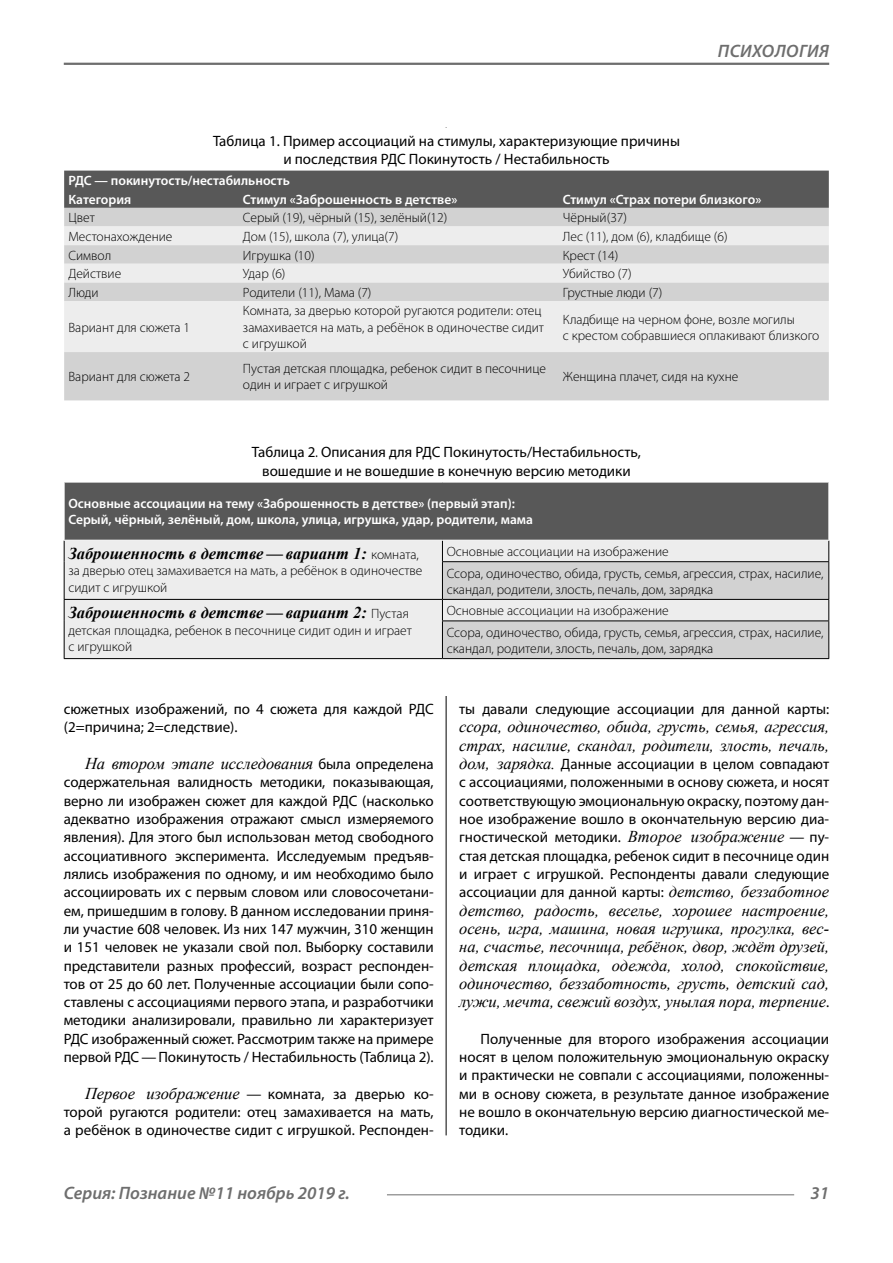
<style>
.page{position:relative;width:893px;height:1263px;background:#fff}
.page>*{position:absolute;margin:0;border:0;box-sizing:border-box;transform-origin:0 0}
.t1{font:italic 600 18px "Myriad Pro";color:#6e6e6e}
.Normal{font:italic 16.5px/18.3px "Times New Roman";color:#000}
.Tab_content{font:italic 700 16.5px "Times New Roman";color:#000}
.Normal-2{font:15px/18.3px "Myriad Pro";color:#000;text-align:justify}
.podpis{font:15px/18.3px "Myriad Pro";color:#000;text-align:center}
.Tab_content-2{font:300 13.5px/16.2px "Myriad Pro";color:#000}
.Tab_header{font:600 13.5px "Myriad Pro";color:#fff}
.s1{font-family:"Myriad Pro";font-weight:300;font-style:normal;font-size:13.5px}
.s2{font-family:"Myriad Pro";font-style:normal;font-size:15px}
.s3{font-family:"Times New Roman";font-style:italic;font-size:16.5px}
</style>
<div class="page">
<hr style="left:446px;top:128px;width:1px;height:1007px;background:#000">
<div style="left:64px;top:128px;width:765px;height:568px;background:#fff"></div>
<div style="left:64px;top:171px;width:765px;height:37px;background:#585858"></div>
<div style="left:64px;top:208px;width:765px;height:192px;background:#d2d2d2"></div>
<svg style="left:64px;top:226px;width:765px;height:126px;background:#e5e5e5"></svg>
<div style="left:64px;top:482px;width:765px;height:58px;background:#585858"></div>
<div style="left:65px;top:541px;width:377px;height:117px;background:#ededed"></div>
<svg style="left:64px;top:541px;width:1px;height:21px"></svg>
<hr style="left:64px;top:562px;width:1px;height:37px;background:#000">
<hr style="left:64px;top:599px;width:378px;height:1px;background:#000">
<svg style="left:64px;top:600px;width:1px;height:21px"></svg>
<svg style="left:442px;top:541px;width:387px;height:117px;background:#d6d6d6"></svg>
<hr style="left:64px;top:621px;width:1px;height:37px;background:#000">
<hr style="left:442px;top:620px;width:387px;height:1px;background:#000">
<hr style="left:442px;top:621px;width:1px;height:37px;background:#000">
<hr style="left:828px;top:621px;width:1px;height:37px;background:#000">
<hr style="left:64px;top:658px;width:378px;height:1px;background:#000">
<hr style="left:442px;top:658px;width:387px;height:1px;background:#000">
<hr style="left:64px;top:482px;width:378px;height:1px;background:#fff">
<hr style="left:64px;top:482px;width:1px;height:58px;background:#fff">
<hr style="left:442px;top:482px;width:387px;height:1px;background:#fff">
<hr style="left:828px;top:482px;width:1px;height:58px;background:#fff">
<hr style="left:64px;top:63px;width:765px;height:2px;background:#6e6e6e">
<hr style="left:387px;top:1194px;width:407px;height:1px;background:#6e6e6e">
<p class="t1" style="left:718px;top:39px;width:24px">Психология</p>
<p class="podpis" style="left:213px;top:131px;width:468px">Таблица 1. Пример ассоциаций на стимулы, характеризующие причины и последствия РДС Покинутость / Нестабильность</p>
<p class="Tab_header" style="left:68px;top:172px;width:223px">РДС — покинутость/нестабильность</p>
<p class="Tab_header" style="left:68px;top:190px;width:64px">Категория</p>
<p class="Tab_header" style="left:243px;top:190px;width:216px">Стимул «Заброшенность в детстве»</p>
<p class="Tab_header" style="left:563px;top:190px;width:200px">Стимул «Страх потери близкого»</p>
<p class="Tab_content-2" style="left:68px;top:209px;width:28px">Цвет</p>
<p class="Tab_content-2" style="left:243px;top:209px;width:206px">Серый (19), чёрный (15), зелёный(12)</p>
<p class="Tab_content-2" style="left:563px;top:209px;width:66px">Чёрный(37)</p>
<p class="Tab_content-2" style="left:68px;top:228px;width:106px">Местонахождение</p>
<p class="Tab_content-2" style="left:243px;top:228px;width:157px">Дом (15), школа (7), улица(7)</p>
<p class="Tab_content-2" style="left:563px;top:228px;width:166px">Лес (11), дом (6), кладбище (6)</p>
<p class="Tab_content-2" style="left:68px;top:247px;width:44px">Символ</p>
<p class="Tab_content-2" style="left:243px;top:247px;width:73px">Игрушка (10)</p>
<p class="Tab_content-2" style="left:563px;top:247px;width:57px">Крест (14)</p>
<p class="Tab_content-2" style="left:68px;top:265px;width:54px">Действие</p>
<p class="Tab_content-2" style="left:243px;top:265px;width:44px">Удар (6)</p>
<p class="Tab_content-2" style="left:563px;top:265px;width:70px">Убийство (7)</p>
<p class="Tab_content-2" style="left:68px;top:284px;width:32px">Люди</p>
<p class="Tab_content-2" style="left:243px;top:284px;width:130px">Родители (11), Мама (7)</p>
<p class="Tab_content-2" style="left:563px;top:284px;width:101px">Грустные люди (7)</p>
<p class="Tab_content-2" style="left:68px;top:319px;width:123px">Вариант для сюжета 1</p>
<p class="Tab_content-2" style="left:243px;top:303px;width:302px">Комната, за дверью которой ругаются родители: отец замахивается на мать, а ребёнок в одиночестве сидит с игрушкой</p>
<p class="Tab_content-2" style="left:563px;top:311px;width:258px">Кладбище на черном фоне, возле могилы<br>с крестом собравшиеся оплакивают близкого</p>
<p class="Tab_content-2" style="left:68px;top:369px;width:123px">Вариант для сюжета 2</p>
<p class="Tab_content-2" style="left:243px;top:360px;width:305px">Пустая детская площадка, ребенок сидит в песочнице один и играет с игрушкой</p>
<p class="Tab_content-2" style="left:563px;top:369px;width:177px">Женщина плачет, сидя на кухне</p>
<p class="podpis" style="left:252px;top:443px;width:391px">Таблица 2. Описания для РДС Покинутость/Нестабильность, вошедшие и не вошедшие в конечную версию методики</p>
<p class="Tab_header" style="left:68px;top:495px;width:448px">Основные ассоциации на тему «Заброшенность в детстве» (первый этап):</p>
<p class="Tab_header" style="left:68px;top:511px;width:466px">Серый, чёрный, зелёный, дом, школа, улица, игрушка, удар, родители, мама</p>
<p class="Tab_content" style="left:68px;top:542px;width:352px">Заброшенность в детстве — вариант 1: <span class="s1">комната,</span></p>
<p class="Tab_content-2" style="left:68px;top:563px;width:356px">за дверью отец замахивается на мать, а ребёнок в одиночестве сидит с игрушкой</p>
<p class="Tab_content-2" style="left:447px;top:543px;width:224px">Основные ассоциации на изображение</p>
<p class="Tab_content-2" style="left:447px;top:565px;width:378px">Ссора, одиночество, обида, грусть, семья, агрессия, страх, насилие, скандал, родители, злость, печаль, дом, зарядка</p>
<p class="Tab_content" style="left:68px;top:601px;width:342px">Заброшенность в детстве — вариант 2: <span class="s1">Пустая</span></p>
<p class="Tab_content-2" style="left:68px;top:622px;width:345px">детская площадка, ребенок в песочнице сидит один и играет с игрушкой</p>
<p class="Tab_content-2" style="left:447px;top:602px;width:224px">Основные ассоциации на изображение</p>
<p class="Tab_content-2" style="left:447px;top:624px;width:378px">Ссора, одиночество, обида, грусть, семья, агрессия, страх, насилие, скандал, родители, злость, печаль, дом, зарядка</p>
<p class="Normal-2" style="left:64px;top:699px;width:371px">сюжетных изображений, по 4 сюжета для каждой РДС (2=причина; 2=следствие).</p>
<p class="Normal" style="left:85px;top:754px;width:350px">На втором этапе исследования <span class="s2">была определена</span></p>
<p class="Normal-2" style="left:64px;top:773px;width:371px">содержательная валидность методики, показывающая, верно ли изображен сюжет для каждой РДС (насколько адекватно изображения отражают смысл измеряемого явления). Для этого был использован метод свободного ассоциативного эксперимента. Исследуемым предъяв&shy;лялись изображения по одному, и им необходимо было ассоциировать их с первым словом или словосочетани&shy;ем, пришедшим в голову. В данном исследовании приня&shy;ли участие 608 человек. Из них 147 мужчин, 310 женщин и 151 человек не указали свой пол. Выборку составили представители разных профессий, возраст респонден&shy;тов от 25 до 60 лет. Полученные ассоциации были сопо&shy;ставлены с ассоциациями первого этапа, и разработчики методики анализировали, правильно ли характеризует РДС изображенный сюжет. Рассмотрим также на примере первой РДС—Покинутость / Нестабильность (Таблица 2).</p>
<p class="Normal-2" style="left:64px;top:1084px;width:371px;text-indent:21px"><span class="s3">Первое изображение</span> — комната, за дверью ко&shy;торой ругаются родители: отец замахивается на мать, а ребёнок в одиночестве сидит с игрушкой. Респонден-</p>
<p class="Normal-2" style="left:459px;top:699px;width:371px">ты давали следующие ассоциации для данной карты:</p>
<p class="Normal" style="left:459px;top:717px;width:371px">ссора, одиночество, обида, грусть, семья, агрессия, страх, насилие, скандал, родители, злость, печаль,</p>
<p class="Normal-2" style="left:459px;top:754px;width:371px"><span class="s3">дом, зарядка.</span> Данные ассоциации в целом совпадают с ассоциациями, положенными в основу сюжета, и носят соответствующую эмоциональную окраску, поэтому дан&shy;ное изображение вошло в окончательную версию диа&shy;гностической методики. <span class="s3">Второе изображение</span> — пу&shy;стая детская площадка, ребенок сидит в песочнице один и играет с игрушкой. Респонденты давали следующие ассоциации для данной карты: <span class="s3">детство, беззаботное</span></p>
<p class="Normal" style="left:459px;top:900px;width:371px;text-align:justify">детство, радость, веселье, хорошее настроение, осень, игра, машина, новая игрушка, прогулка, вес&shy;на, счастье, песочница, ребёнок, двор, ждёт друзей, детская площадка, одежда, холод, спокойствие, одиночество, беззаботность, грусть, детский сад, лужи, мечта, свежий воздух, унылая пора, терпение<span class="s2">.</span></p>
<p class="Normal-2" style="left:459px;top:1029px;width:371px;text-indent:21px">Полученные для второго изображения ассоциации носят в целом положительную эмоциональную окраску и практически не совпали с ассоциациями, положенны&shy;ми в основу сюжета, в результате данное изображение не вошло в окончательную версию диагностической ме&shy;тодики.</p>
<p class="t1" style="left:64px;top:1182px;width:288px">Серия: Познание №11 ноябрь 2019 г.</p>
<p class="t1" style="left:810px;top:1182px;width:20px">31</p>
</div>
